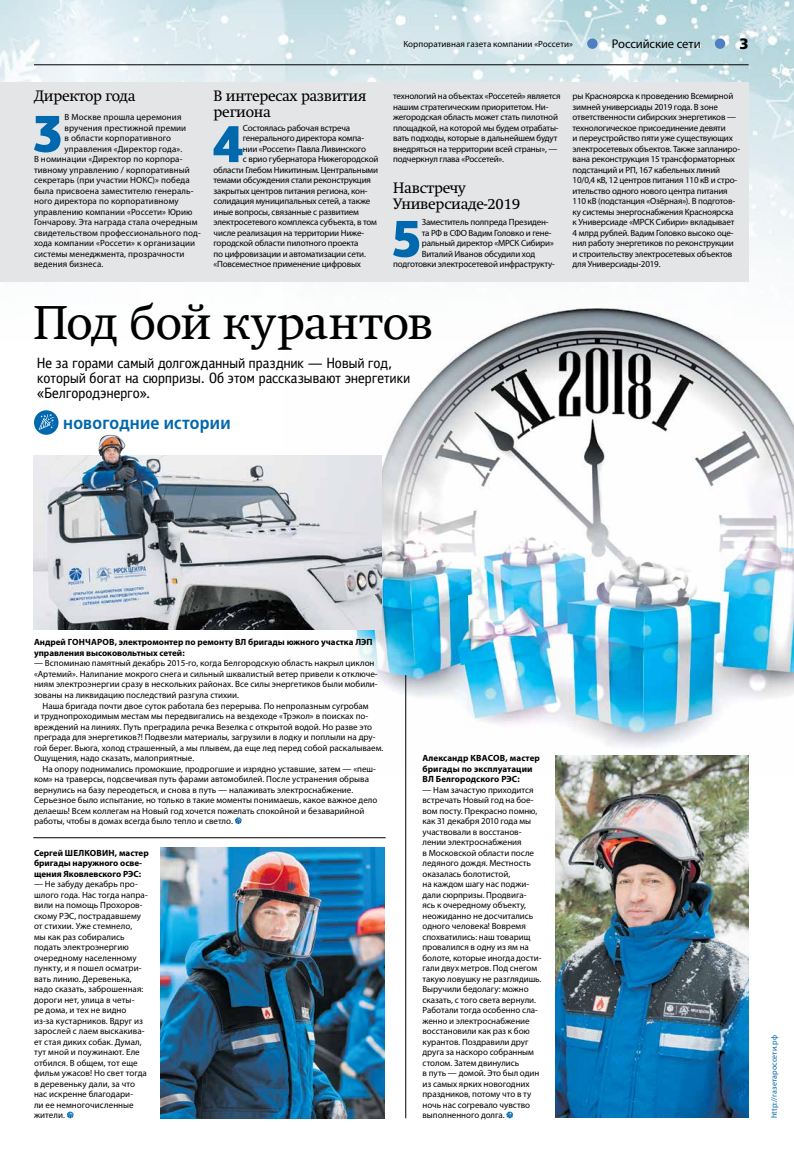
<style>
.page{position:relative;width:794px;height:1163px;background:#fff}
.page>*{position:absolute;margin:0;border:0;box-sizing:border-box;transform-origin:0 0}
.t1{font:47px "Swift C";letter-spacing:-.005em;color:#000}
.t2{font:17.8px "Free Set Demi C";letter-spacing:.015em;color:#0068ad;scale:.9 1}
.t3{font:15px/16px "Swift C";letter-spacing:-.01em;color:#000}
.t4{font:700 15px "Free Set";color:#000}
.t5{font:12.6px "Myriad Pro";letter-spacing:-.01em;color:#000}
.t6{font:9px/10.5px "Myriad Pro";letter-spacing:-.005em;color:#000}
.t7{font:700 9px/10.5px "Myriad Pro";color:#000}
.t8{font:8px "Myriad Pro";letter-spacing:.01em;color:#0068ad}
</style>
<div class="page">
<img style="left:0;top:0;width:794px;height:220px">
<hr style="left:34px;top:64px;width:714px;height:1px;background:#000">
<div style="left:715px;top:38px;width:10px;height:11px;background:#4e80c1;border-radius:50%"></div>
<div style="left:587px;top:38px;width:10px;height:11px;background:#4e80c1;border-radius:50%"></div>
<img style="left:282px;top:278px;width:512px;height:496px">
<hr style="left:33px;top:837px;width:353px;height:1px;background:#000">
<div style="left:0;top:82px;width:748px;height:200px;background:#e4e5e6"></div>
<svg style="left:235px;top:817px;width:7px;height:6px"></svg>
<svg style="left:506px;top:1111px;width:7px;height:6px"></svg>
<svg style="left:67px;top:1111px;width:7px;height:6px"></svg>
<img style="left:160px;top:847px;width:224px;height:270px">
<img style="left:34px;top:455px;width:347px;height:174px">
<hr style="left:405px;top:675px;width:1px;height:442px;background:#000">
<img style="left:555px;top:755px;width:193px;height:362px">
<div style="left:34px;top:410px;width:25px;height:24px;background:#0068ad;border-radius:50%"></div>
<svg style="left:39px;top:414px;width:16px;height:16px"></svg>
<img style="left:47px;top:434px;width:110px;height:172px">
<svg style="left:282px;top:357px;width:127px;height:44px"></svg>
<p class="t6" style="left:403px;top:39px;width:171px">Корпоративная газета компании «Россети»</p>
<h3 class="t5" style="left:612px;top:36px;width:90px">Российские сети</h3>
<h3 class="t4" style="left:739px;top:34px;width:11px">3</h3>
<h3 class="t3" style="left:34px;top:88px;width:103px">Директор года</h3>
<p class="t6" style="left:64px;top:112px;width:118px">В Москве прошла церемония</p>
<p class="t6" style="left:64px;top:122px;width:123px">вручения престижной премии</p>
<p class="t6" style="left:64px;top:133px;width:108px">в области корпоративного</p>
<p class="t6" style="left:64px;top:143px;width:119px">управления «Директор года».</p>
<p class="t6" style="left:34px;top:154px;width:150px">В номинации «Директор по корпора-</p>
<p class="t6" style="left:34px;top:164px;width:157px">тивному управлению / корпоративный</p>
<p class="t6" style="left:34px;top:175px;width:157px">секретарь (при участии НОКС)» победа</p>
<p class="t6" style="left:34px;top:185px;width:161px">была присвоена заместителю генераль-</p>
<p class="t6" style="left:34px;top:196px;width:146px">ного директора по корпоративному</p>
<p class="t6" style="left:34px;top:206px;width:160px">управлению компании «Россети» Юрию</p>
<p class="t6" style="left:34px;top:217px;width:165px">Гончарову. Эта награда стала очередным</p>
<p class="t6" style="left:34px;top:227px;width:168px">свидетельством профессионального под-</p>
<p class="t6" style="left:34px;top:238px;width:163px">хода компании «Россети» к организации</p>
<p class="t6" style="left:34px;top:248px;width:152px">системы менеджмента, прозрачности</p>
<p class="t6" style="left:34px;top:259px;width:71px">ведения бизнеса.</p>
<h3 class="t3" style="left:213px;top:88px;width:154px">В интересах развития региона</h3>
<p class="t6" style="left:243px;top:122px;width:109px">Состоялась рабочая встреча</p>
<p class="t6" style="left:243px;top:133px;width:123px">генерального директора компа-</p>
<p class="t6" style="left:243px;top:143px;width:125px">нии «Россети» Павла Ливинского</p>
<p class="t6" style="left:243px;top:154px;width:137px">с врио губернатора Нижегородской</p>
<p class="t6" style="left:213px;top:164px;width:166px">области Глебом Никитиным. Центральными</p>
<p class="t6" style="left:213px;top:175px;width:159px">темами обсуждения стали реконструкция</p>
<p class="t6" style="left:213px;top:185px;width:155px">закрытых центров питания региона, кон-</p>
<p class="t6" style="left:213px;top:196px;width:158px">солидация муниципальных сетей, а также</p>
<p class="t6" style="left:213px;top:206px;width:147px">иные вопросы, связанные с развитием</p>
<p class="t6" style="left:213px;top:217px;width:165px">электросетевого комплекса субъекта, в том</p>
<p class="t6" style="left:213px;top:227px;width:152px">числе реализация на территории Ниже-</p>
<p class="t6" style="left:213px;top:238px;width:147px">городской области пилотного проекта</p>
<p class="t6" style="left:213px;top:248px;width:154px">по цифровизации и автоматизации сети.</p>
<p class="t6" style="left:213px;top:259px;width:149px">«Повсеместное применение цифровых</p>
<p class="t6" style="left:393px;top:91px;width:169px">технологий на объектах «Россетей» является нашим стратегическим приоритетом. Ни&shy;жегородская область может стать пилотной площадкой, на которой мы будем отрабаты&shy;вать подходы, которые в дальнейшем будут внедряться на территории всей страны», — подчеркнул глава «Россетей».</p>
<h3 class="t3" style="left:393px;top:180px;width:128px">Навстречу<br>Универсиаде-2019</h3>
<p class="t6" style="left:422px;top:217px;width:128px">Заместитель полпреда Президен-</p>
<p class="t6" style="left:422px;top:227px;width:131px">та РФ в СФО Вадим Головко и гене-</p>
<p class="t6" style="left:422px;top:238px;width:134px">ральный директор «МРСК Сибири»</p>
<p class="t6" style="left:422px;top:248px;width:115px">Виталий Иванов обсудили ход</p>
<p class="t6" style="left:393px;top:259px;width:163px">подготовки электросетевой инфраструкту-</p>
<p class="t6" style="left:572px;top:91px;width:169px">ры Красноярска к проведению Всемирной зимней универсиады 2019 года. В зоне ответственности сибирских энергетиков — технологическое присоединение девяти<br>и переустройство пяти уже существующих электросетевых объектов. Также запланиро&shy;вана реконструкция 15 трансформаторных подстанций и РП, 167 кабельных линий 10/0,4 кВ, 12 центров питания 110 кВ и стро&shy;ительство одного нового центра питания 110 кВ (подстанция «Озёрная»). В подготов&shy;ку системы энергоснабжения Красноярска к Универсиаде «МРСК Сибири» вкладывает 4 млрд рублей. Вадим Головко высоко оце&shy;нил работу энергетиков по реконструкции и строительству электросетевых объектов для Универсиады-2019.</p>
<h1 class="t1" style="left:34px;top:295px;width:401px">Под бой курантов</h1>
<h2 class="t2" style="left:63px;top:412px;width:187px">новогодние истории</h2>
<p class="t7" style="left:34px;top:636px;width:340px">Андрей ГОНЧАРОВ, электромонтер по ремонту ВЛ бригады южного участка ЛЭП управления высоковольтных сетей:</p>
<p class="t6" style="left:34px;top:658px;width:345px">— Вспоминаю памятный декабрь 2015-го, когда Белгородскую область накрыл циклон «Артемий». Налипание мокрого снега и сильный шквалистый ветер привели к отключе&shy;ниям электроэнергии сразу в нескольких районах. Все силы энергетиков были мобили&shy;зованы на ликвидацию последствий разгула стихии.</p>
<p class="t6" style="left:34px;top:700px;width:351px;text-indent:9px">Наша бригада почти двое суток работала без перерыва. По непролазным сугробам<br>и труднопроходимым местам мы передвигались на вездеходе «Трэкол» в поисках по&shy;вреждений на линиях. Путь преградила речка Везелка с открытой водой. Но разве это преграда для энергетиков?! Подвезли материалы, загрузили в лодку и поплыли на дру&shy;гой берег. Вьюга, холод страшенный, а мы плывем, да еще лед перед собой раскалываем.<br>Ощущения, надо сказать, малоприятные.</p>
<p class="t6" style="left:34px;top:763px;width:345px;text-indent:9px">На опору поднимались промокшие, продрогшие и изрядно уставшие, затем — «пеш&shy;ком» на траверсы, подсвечивая путь фарами автомобилей. После устранения обрыва вернулись на базу переодеться, и снова в путь — налаживать электроснабжение.<br>Серьезное было испытание, но только в такие моменты понимаешь, какое важное дело делаешь! Всем коллегам на Новый год хочется пожелать спокойной и безаварийной работы, чтобы в домах всегда было тепло и светло.</p>
<p class="t7" style="left:422px;top:752px;width:119px">Александр КВАСОВ, мастер бригады по эксплуатации<br>ВЛ Белгородского РЭС:</p>
<p class="t6" style="left:422px;top:784px;width:121px">— Нам зачастую приходится встречать Новый год на бое&shy;вом посту. Прекрасно помню, как 31 декабря 2010 года мы участвовали в восстанов&shy;лении электроснабжения<br>в Московской области после ледяного дождя. Местность оказалась болотистой,<br>на каждом шагу нас поджи&shy;дали сюрпризы. Продвига&shy;ясь к очередному объекту, неожиданно не досчитались одного человека! Вовремя спохватились: наш товарищ провалился в одну из ям на болоте, которые иногда дости&shy;гали двух метров. Под снегом такую ловушку не разглядишь.<br>Выручили бедолагу: можно сказать, с того света вернули.<br>Работали тогда особенно сла&shy;женно и электроснабжение восстановили как раз к бою курантов. Поздравили друг друга за наскоро собранным столом. Затем двинулись<br>в путь — домой. Это был один из самых ярких новогодних праздников, потому что в ту ночь нас согревало чувство выполненного долга.</p>
<p class="t7" style="left:34px;top:846px;width:116px">Сергей ШЕЛКОВИН, мастер бригады наружного осве&shy;щения Яковлевского РЭС:</p>
<p class="t6" style="left:34px;top:878px;width:115px">— Не забуду декабрь про&shy;шлого года. Нас тогда напра&shy;вили на помощь Прохоров&shy;скому РЭС, пострадавшему от стихии. Уже стемнело,<br>мы как раз собирались подать электроэнергию очередному населенному пункту, и я пошел осматри&shy;вать линию. Деревенька, надо сказать, заброшенная: дороги нет, улица в четы-<br>ре дома, и тех не видно из-за кустарников. Вдруг из зарослей с лаем выскакива&shy;ет стая диких собак. Думал, тут мной и поужинают. Еле отбился. В общем, тот еще фильм ужасов! Но свет тогда в деревеньку дали, за что нас искренне благодари-<br>ли ее немногочисленные жители.</p>
<p class="t8" style="left:769px;top:1117px;width:85px;rotate:-90deg">http://газетароссети.рф</p>
</div>
